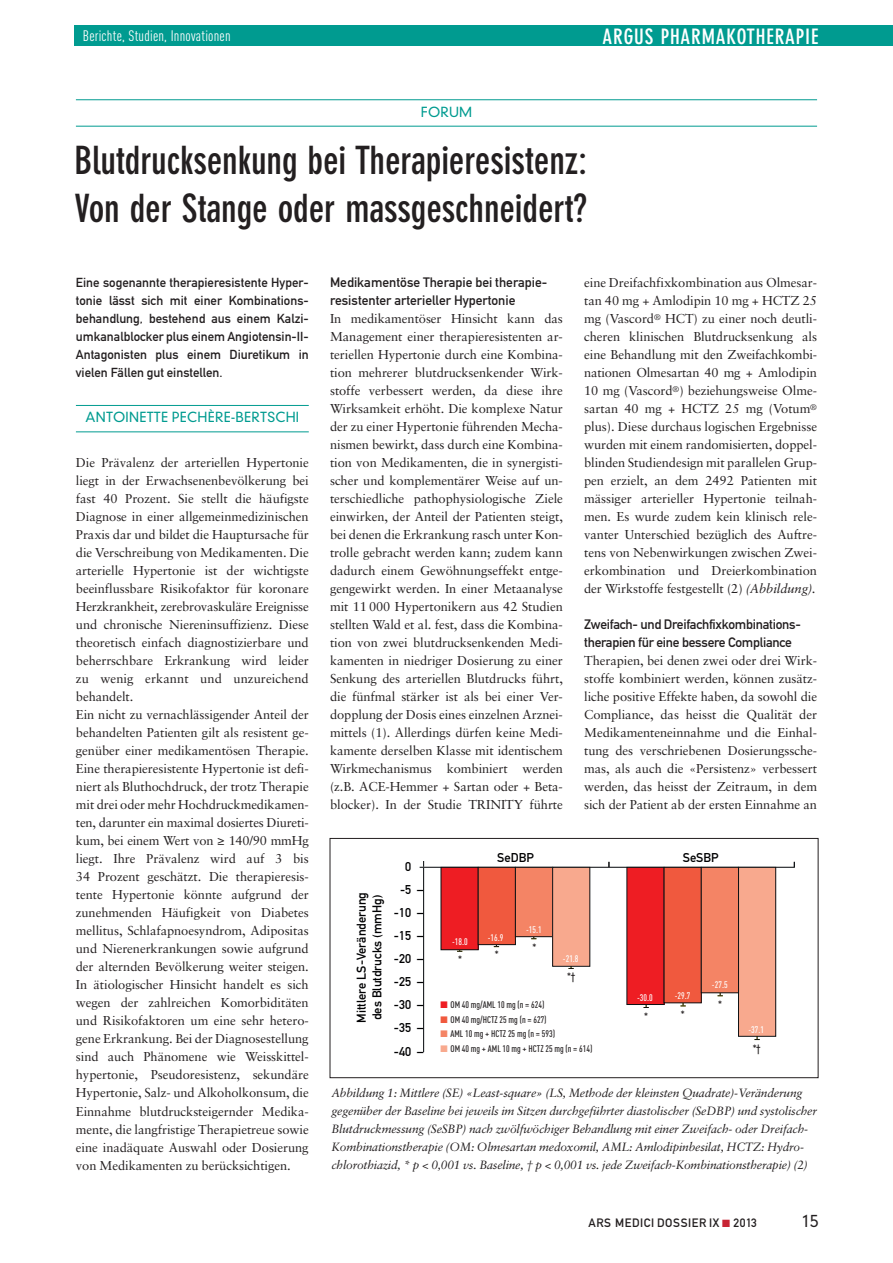
<style>
.page{position:relative;width:893px;height:1263px;background:#fff}
.page>*{position:absolute;margin:0;border:0;box-sizing:border-box;transform-origin:0 0}
.t1{font:700 condensed 38.4px/48px "DIN Neuzeit Grotesk";letter-spacing:-.005em;color:#231f20}
.t2{font:700 condensed 21px "DIN Neuzeit Grotesk";letter-spacing:.04em;color:#fff}
.t3{font:300 16.5px "DIN Neuzeit Grotesk";color:#231f20}
.t4{font:15px "DIN Cond";letter-spacing:.015em;color:#fff}
.t5{font:13.5px/18px "DIN Mittelschrift";letter-spacing:-.02em;color:#231f20}
.t6{font:13.5px/18px "DIN Mittelschrift";color:#231f20}
.t7{font:300 13.5px "DIN Neuzeit Grotesk";letter-spacing:.02em;color:#009b90}
.t8{font:12.9px/18px "Sabon";letter-spacing:-.005em;color:#231f20;text-align:justify}
.t9{font:12.9px/18px "DIN Mittelschrift";color:#231f20;text-align:justify}
.t10{font:12.6px/23.1px "DIN Mittelschrift";color:#000002;text-align:center}
.t11{font:italic 12px/18px "Sabon";letter-spacing:-.015em;color:#231f20}
.t12{font:12px "DIN Mittelschrift";letter-spacing:.05em;color:#231f20}
.t13{font:10.5px "DIN Engschrift";color:#231f20}
.t14{font:500 9.45px "DIN Cond";color:#231f20}
.t15{font:500 9.45px "DIN Cond";color:#fff}
.s1{font-family:"Myriad Pro";font-weight:600;font-style:italic;font-stretch:condensed}
.s2{font-style:italic}
.s3{color:#ee1d23}
.s4{color:#f0593e}
.s5{color:#f48465}
.s6{color:#f8a98e}
.s7{color:#c82434}
</style>
<div class="page">
<hr style="left:76px;top:405px;width:233px;height:1px;background:#009b90">
<hr style="left:76px;top:431px;width:233px;height:1px;background:#009b90">
<div style="left:74px;top:26px;width:819px;height:20px;background:#009b90"></div>
<hr style="left:76px;top:99px;width:741px;height:1px;background:#009b90">
<hr style="left:76px;top:126px;width:741px;height:1px;background:#009b90">
<svg style="left:754px;top:1036px;width:6px;height:4px"></svg>
<svg style="left:680px;top:1003px;width:6px;height:4px"></svg>
<hr style="left:423px;top:861px;width:1px;height:191px;background:#0e1114">
<hr style="left:420px;top:867px;width:375px;height:1px;background:#0e1114">
<div style="left:441px;top:867px;width:37px;height:83px;background:#ee1d23"></div>
<div style="left:441px;top:867px;width:37px;height:83px;border:1px solid #0e1114"></div>
<div style="left:478px;top:867px;width:37px;height:78px;background:#f0593e"></div>
<div style="left:478px;top:867px;width:38px;height:78px;border:1px solid #0e1114"></div>
<div style="left:515px;top:867px;width:38px;height:70px;background:#f48465"></div>
<div style="left:515px;top:867px;width:38px;height:70px;border:1px solid #0e1114"></div>
<div style="left:627px;top:867px;width:37px;height:137px;background:#ee1d23"></div>
<div style="left:664px;top:867px;width:37px;height:136px;background:#f0593e"></div>
<div style="left:738px;top:867px;width:38px;height:169px;background:#f8a98e"></div>
<div style="left:738px;top:867px;width:38px;height:169px;border:1px solid #0e1114"></div>
<svg style="left:568px;top:966px;width:6px;height:3px"></svg>
<svg style="left:718px;top:993px;width:5px;height:3px"></svg>
<div style="left:553px;top:867px;width:37px;height:99px;background:#f8a98e"></div>
<div style="left:552px;top:867px;width:38px;height:99px;border:1px solid #0e1114"></div>
<div style="left:701px;top:867px;width:37px;height:126px;background:#f48465"></div>
<div style="left:701px;top:867px;width:38px;height:126px;border:1px solid #0e1114"></div>
<div style="left:330px;top:838px;width:489px;height:240px;border:1px solid #231f20"></div>
<p class="t4" style="left:83px;top:30px;width:149px">Berichte, Studien, Innovationen</p>
<h2 class="t2" style="left:603px;top:28px;width:217px">ARGUS PHARMAKOTHERAPIE</h2>
<p class="t7" style="left:421px;top:106px;width:53px">FORUM</p>
<h1 class="t1" style="left:74px;top:140px;width:514px">Blutdrucksenkung bei Therapieresistenz:<br>Von der Stange oder massgeschneidert?</h1>
<p class="t9" style="left:76px;top:275px;width:234px">Eine sogenannte therapieresistente Hyper&shy;tonie lässt sich mit einer Kombinations&shy;behandlung, bestehend aus einem Kalzi&shy;umkanalblocker plus einem Angiotensin-II-Antagonisten plus einem Diuretikum in vielen Fällen gut einstellen.</p>
<p class="t7" style="left:86px;top:412px;width:215px">ANTOINETTE PECHÈRE-BERTSCHI</p>
<p class="t8" style="left:76px;top:455px;width:234px;text-align:left">Die Prävalenz der arteriellen Hypertonie liegt in der Erwachsenenbevölkerung bei fast 40 Prozent. Sie stellt die häufigste Diagnose in einer allgemeinmedizinischen Praxis dar und bildet die Hauptursache für die Verschreibung von Medikamenten. Die arterielle Hypertonie ist der wichtigste beeinflussbare Risikofaktor für koronare Herzkrankheit, zerebrovaskuläre Ereignisse und chronische Niereninsuffizienz. Diese theoretisch einfach diagnostizierbare und beherrschbare Erkrankung wird leider zu wenig erkannt und unzureichend behandelt.<br>Ein nicht zu vernachlässigender Anteil der behandelten Patienten gilt als resistent ge&shy;genüber einer medikamentösen Therapie.<br>Eine therapieresistente Hypertonie ist defi&shy;niert als Bluthochdruck, der trotz Therapie mit drei oder mehr Hochdruckmedikamen&shy;ten, darunter ein maximal dosiertes Diureti&shy;kum, bei einem Wert von <span class="s1">≥</span> 140/90 mmHg liegt. Ihre Prävalenz wird auf 3 bis 34 Prozent geschätzt. Die therapieresis&shy;tente Hypertonie könnte aufgrund der zunehmenden Häufigkeit von Diabetes mellitus, Schlafapnoesyndrom, Adipositas und Nierenerkrankungen sowie aufgrund der alternden Bevölkerung weiter steigen.<br>In ätiologischer Hinsicht handelt es sich wegen der zahlreichen Komorbiditäten und Risikofaktoren um eine sehr hetero&shy;gene Erkrankung. Bei der Diagnosestellung sind auch Phänomene wie Weisskittel&shy;hypertonie, Pseudoresistenz, sekundäre Hypertonie, Salz- und Alkoholkonsum, die Einnahme blutdrucksteigernder Medika&shy;mente, die langfristige Therapietreue sowie eine inadäquate Auswahl oder Dosierung von Medikamenten zu berücksichtigen.</p>
<p class="t6" style="left:330px;top:275px;width:219px">Medikamentöse Therapie bei therapie&shy;resistenter arterieller Hypertonie</p>
<p class="t8" style="left:330px;top:311px;width:234px">In medikamentöser Hinsicht kann das Management einer therapieresistenten ar&shy;teriellen Hypertonie durch eine Kombina&shy;tion mehrerer blutdrucksenkender Wirk&shy;stoffe verbessert werden, da diese ihre Wirksamkeit erhöht. Die komplexe Natur der zu einer Hypertonie führenden Mecha&shy;nismen bewirkt, dass durch eine Kombina&shy;tion von Medikamenten, die in synergisti&shy;scher und komplementärer Weise auf un&shy;terschiedliche pathophysiologische Ziele einwirken, der Anteil der Patienten steigt, bei denen die Erkrankung rasch unter Kon&shy;trolle gebracht werden kann; zudem kann dadurch einem Gewöhnungseffekt entge&shy;gengewirkt werden. In einer Metaanalyse mit 11 000 Hypertonikern aus 42 Studien stellten Wald et al. fest, dass die Kombina&shy;tion von zwei blutdrucksenkenden Medi&shy;kamenten in niedriger Dosierung zu einer Senkung des arteriellen Blutdrucks führt, die fünfmal stärker ist als bei einer Ver&shy;dopplung der Dosis eines einzelnen Arznei&shy;mittels (1). Allerdings dürfen keine Medi&shy;kamente derselben Klasse mit identischem Wirkmechanismus kombiniert werden (z.B. ACE-Hemmer + Sartan oder + Beta&shy;blocker). In der Studie TRINITY führte</p>
<p class="t8" style="left:584px;top:275px;width:234px">eine Dreifachfixkombination aus Olmesar&shy;tan 40 mg + Amlodipin 10 mg + HCTZ 25 mg (Vascord<sup>®</sup> HCT) zu einer noch deutli&shy;cheren klinischen Blutdrucksenkung als eine Behandlung mit den Zweifachkombi&shy;nationen Olmesartan 40 mg + Amlodipin 10 mg (Vascord<sup>®</sup>) beziehungsweise Olme&shy;sartan 40 mg + HCTZ 25 mg (Votum<sup>® </sup>plus). Diese durchaus logischen Ergebnisse wurden mit einem randomisierten, doppel&shy;blinden Studiendesign mit parallelen Grup&shy;pen erzielt, an dem 2492 Patienten mit mässiger arterieller Hypertonie teilnah&shy;men. Es wurde zudem kein klinisch rele&shy;vanter Unterschied bezüglich des Auftre&shy;tens von Nebenwirkungen zwischen Zwei&shy;erkombination und Dreierkombination der Wirkstoffe festgestellt (2) <span class="s2">(Abbildung).</span></p>
<p class="t5" style="left:584px;top:617px;width:218px">Zweifach- und Dreifachfixkombinations&shy;therapien für eine bessere Compliance</p>
<p class="t8" style="left:584px;top:653px;width:234px">Therapien, bei denen zwei oder drei Wirk&shy;stoffe kombiniert werden, können zusätz&shy;liche positive Effekte haben, da sowohl die Compliance, das heisst die Qualität der Medikamenteneinnahme und die Einhal&shy;tung des verschriebenen Dosierungssche&shy;mas, als auch die «Persistenz» verbessert werden, das heisst der Zeitraum, in dem sich der Patient ab der ersten Einnahme an</p>
<p class="t10" style="left:355px;top:1023px;width:132px;line-height:15.8px;text-align:left;rotate:-90deg">Mittlere LS-Veränderung des Blutdrucks (mmHg)</p>
<p class="t10" style="left:394px;top:856px;width:31px">0<br>-5 – -10 – -15 – -20 – -25 – -30 – -35 – -40 –</p>
<p class="t10" style="left:497px;top:848px;width:38px">SeDBP</p>
<p class="t10" style="left:683px;top:848px;width:37px">SeSBP</p>
<p class="t15" style="left:452px;top:938px;width:17px">-18.0</p>
<p class="t13" style="left:458px;top:955px;width:5px">*</p>
<p class="t15" style="left:488px;top:934px;width:17px">-16.9</p>
<p class="t13" style="left:495px;top:950px;width:5px">*</p>
<p class="t15" style="left:526px;top:927px;width:17px">-15.1</p>
<p class="t13" style="left:532px;top:943px;width:5px">*</p>
<p class="t15" style="left:563px;top:956px;width:17px">-21.8</p>
<p class="t13" style="left:567px;top:973px;width:9px">*†</p>
<p class="t15" style="left:712px;top:981px;width:17px">-27.5</p>
<p class="t14" style="left:441px;top:1001px;width:105px"><span class="s3">■</span> OM 40 mg/AML 10 mg (n = 624)</p>
<p class="t14" style="left:441px;top:1016px;width:107px"><span class="s4">■</span> OM 40 mg/HCTZ 25 mg (n = 627)</p>
<p class="t14" style="left:441px;top:1030px;width:116px"><span class="s5">■</span> AML 10 mg + HCTZ 25 mg (n = 593)</p>
<p class="t14" style="left:441px;top:1045px;width:153px"><span class="s6">■</span> OM 40 mg + AML 10 mg + HCTZ 25 mg (n = 614)</p>
<p class="t15" style="left:637px;top:994px;width:17px">-30.0</p>
<p class="t15" style="left:675px;top:992px;width:17px">-29.7</p>
<p class="t13" style="left:644px;top:1012px;width:5px">*</p>
<p class="t13" style="left:681px;top:1010px;width:5px">*</p>
<p class="t13" style="left:718px;top:1000px;width:5px">*</p>
<p class="t15" style="left:748px;top:1026px;width:17px">-37.1</p>
<p class="t13" style="left:753px;top:1044px;width:9px">*†</p>
<p class="t11" style="left:331px;top:1085px;width:487px">Abbildung 1: Mittlere (SE) «Least-square» (LS, Methode der kleinsten Quadrate)-Veränderung gegenüber der Baseline bei jeweils im Sitzen durchgeführter diastolischer (SeDBP) und systolischer Blutdruckmessung (SeSBP) nach zwölfwöchiger Behandlung mit einer Zweifach- oder Dreifach-Kombinationstherapie (OM: Olmesartan medoxomil, AML: Amlodipinbesilat, HCTZ: Hydro&shy;chlorothiazid, * p &lt; 0,001 vs. Baseline, † p &lt; 0,001 vs. jede Zweifach-Kombinationstherapie) (2)</p>
<p class="t12" style="left:588px;top:1218px;width:170px">ARS MEDICI DOSSIER IX <span class="s7">■</span> 2013</p>
<p class="t3" style="left:802px;top:1214px;width:18px">15</p>
</div>
